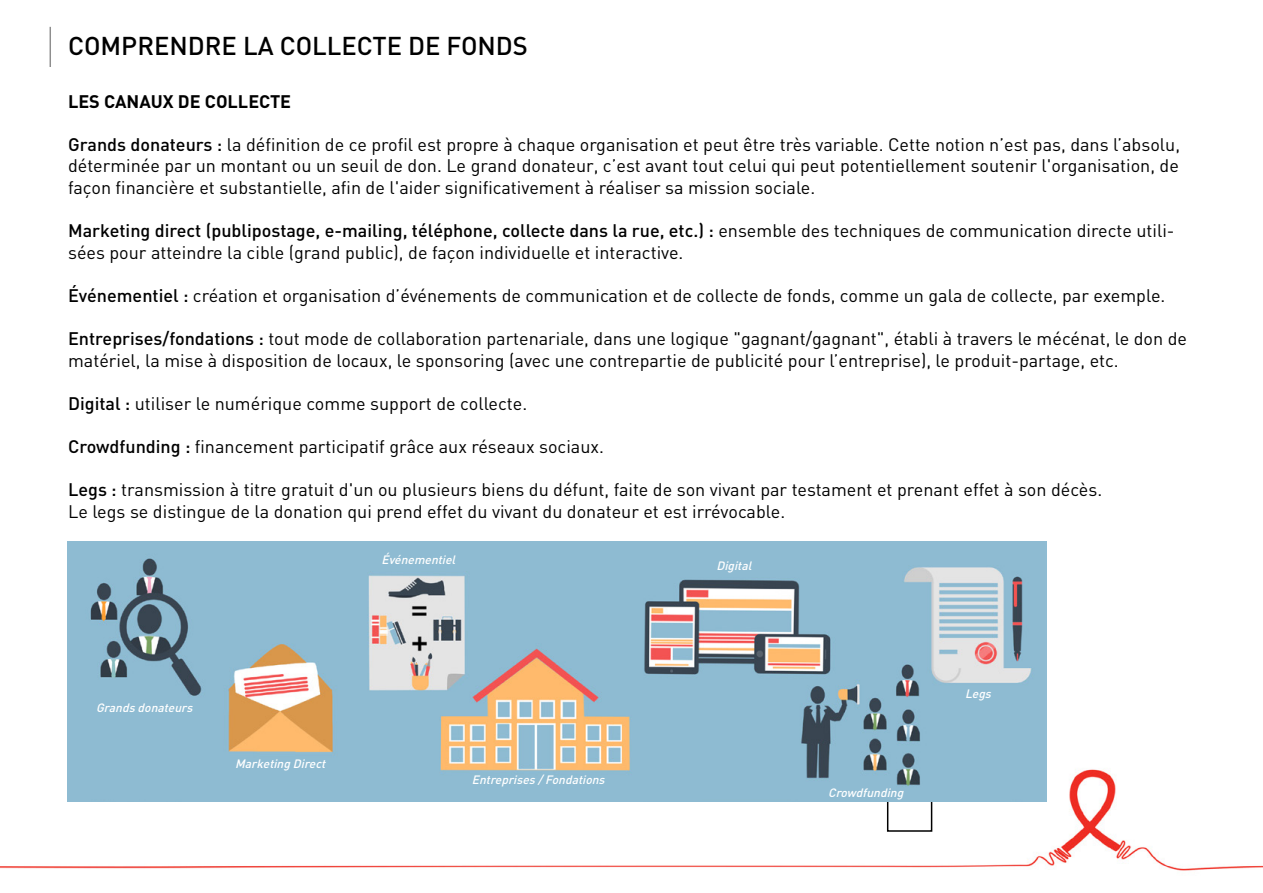
<style>
.page{position:relative;width:1263px;height:893px;background:#fff}
.page>*{position:absolute;margin:0;border:0;box-sizing:border-box;transform-origin:0 0}
.t1{font:500 25.5px "DIN";color:#000}
.t2{font:18px/21.6px "DIN";color:#000}
.t3{font:500 18px "DIN";color:#000}
.t4{font:700 18px "DIN";color:#000}
.t5{font:italic 500 12px "DIN";color:#fff}
.s1{font-weight:500}
.s2{font-weight:400}
</style>
<div class="page">
<img style="left:0;top:541px;width:1263px;height:330px">
<img style="left:49px;top:26px;width:2px;height:41px">
<div style="left:888px;top:773px;width:43px;height:58px;background:#fff"></div>
<div style="left:887px;top:772px;width:45px;height:60px;border:2px solid #000"></div>
<img style="left:68px;top:541px;width:978px;height:261px">
<h1 class="t1" style="left:68px;top:29px;width:461px">COMPRENDRE LA COLLECTE DE FONDS</h1>
<p class="t4" style="left:68px;top:89px;width:225px">LES CANAUX DE COLLECTE</p>
<p class="t2" style="left:68px;top:133px;width:1113px;text-align:justify"><span class="s1">Grands donateurs</span> la<span class="s1">:</span> définition de ce profil est propre à chaque organisation et peut être très variable. Cette notion ’n est pas, dans ’l absolu, déterminée par un montant ou un seuil de don. Le grand donateur ’c, est avant tout celui qui peut potentiellement soutenir 'l organisation, de façon financière et substantielle, afin de 'l aider significativement à réaliser sa mission sociale.</p>
<p class="t3" style="left:68px;top:219px;width:1108px">Marketing direct (publipostage -e, mailing, téléphone, collecte dans la rue, etc :) . <span class="s2">ensemble des techniques de communication directe utili-</span></p>
<p class="t2" style="left:68px;top:241px;width:617px">sées pour atteindre la cible (grand public ,) de façon individuelle et interactive.</p>
<p class="t2" style="left:68px;top:284px;width:1099px"><span class="s1">Événementiel :</span> création et organisation ’d événements de communication et de collecte de fonds, comme un gala de collecte, par exemple.</p>
<p class="t2" style="left:68px;top:328px;width:1120px"><span class="s1">Entreprises/fondations :</span> tout mode de collaboration partenariale, dans une logique "gagnant/gagnant ," établi à travers le mécénat le, don de matériel la, mise à disposition de locaux le, sponsoring (avec une contrepartie de publicité pour ’l entreprise l e,) produit-partage, etc.</p>
<p class="t2" style="left:68px;top:392px;width:461px"><span class="s1">Digital :</span> utiliser le numérique comme support de collecte.</p>
<p class="t2" style="left:68px;top:436px;width:537px"><span class="s1">Crowdfunding :</span> financement participatif grâce aux réseaux sociaux.</p>
<p class="t2" style="left:68px;top:479px;width:1036px"><span class="s1">Legs :</span> transmission à titre gratuit 'd un ou plusieurs biens du défunt, faite de son vivant par testament et prenant effet à son décès.<br>Le legs se distingue de la donation qui prend effet du vivant du donateur et est irrévocable.</p>
<p class="t5" style="left:96px;top:700px;width:101px">Grands donateurs</p>
<p class="t5" style="left:235px;top:756px;width:95px">Marketing Direct</p>
<p class="t5" style="left:381px;top:552px;width:79px">Événementiel</p>
<p class="t5" style="left:472px;top:772px;width:138px">Entreprises / Fondations</p>
<p class="t5" style="left:716px;top:557px;width:40px">Digital</p>
<p class="t5" style="left:828px;top:785px;width:80px">Crowdfunding</p>
<p class="t5" style="left:965px;top:686px;width:31px">Legs</p>
</div>
